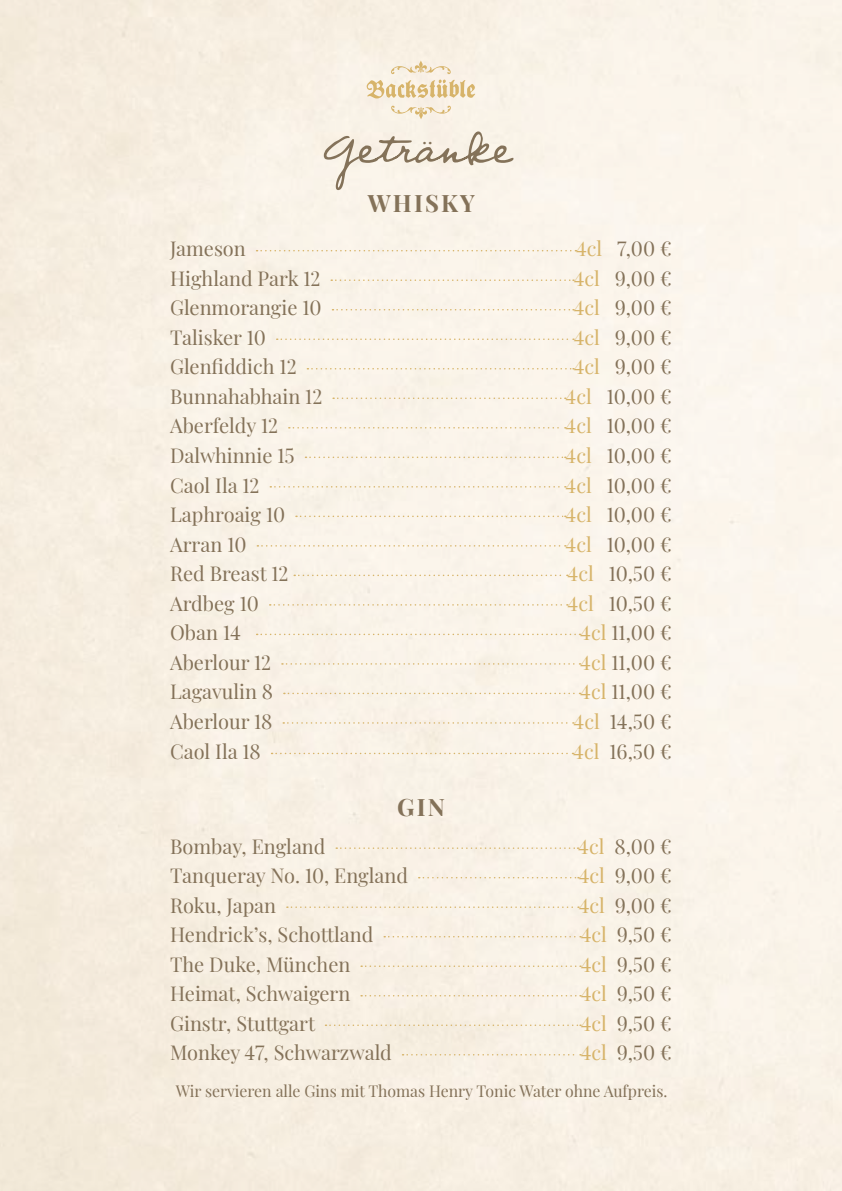
<style>
.page{position:relative;width:842px;height:1191px;background:#fff}
.page>*{position:absolute;margin:0;border:0;box-sizing:border-box;transform-origin:0 0}
.t1{font:700 24px "Playfair Display";letter-spacing:.09em;color:#847259}
.t2{font:20px "Playfair Display";color:#847259}
.t3{font:16px "Playfair Display";color:#847259}
.s1{color:#d7b46a}
</style>
<div class="page">
<svg style="left:257px;top:250px;width:319px;height:1px"></svg>
<svg style="left:331px;top:279px;width:243px;height:2px"></svg>
<svg style="left:332px;top:309px;width:242px;height:1px"></svg>
<svg style="left:277px;top:338px;width:297px;height:2px"></svg>
<svg style="left:307px;top:368px;width:267px;height:1px"></svg>
<svg style="left:333px;top:397px;width:233px;height:2px"></svg>
<svg style="left:289px;top:427px;width:277px;height:1px"></svg>
<svg style="left:305px;top:456px;width:261px;height:2px"></svg>
<svg style="left:270px;top:486px;width:296px;height:1px"></svg>
<svg style="left:296px;top:515px;width:270px;height:2px"></svg>
<svg style="left:257px;top:545px;width:309px;height:1px"></svg>
<svg style="left:294px;top:574px;width:274px;height:2px"></svg>
<svg style="left:270px;top:604px;width:298px;height:1px"></svg>
<svg style="left:257px;top:633px;width:323px;height:2px"></svg>
<svg style="left:282px;top:663px;width:298px;height:1px"></svg>
<svg style="left:284px;top:692px;width:296px;height:2px"></svg>
<svg style="left:283px;top:722px;width:291px;height:1px"></svg>
<svg style="left:272px;top:752px;width:301px;height:2px"></svg>
<svg style="left:336px;top:847px;width:242px;height:2px"></svg>
<svg style="left:419px;top:877px;width:160px;height:1px"></svg>
<svg style="left:287px;top:906px;width:292px;height:2px"></svg>
<svg style="left:384px;top:936px;width:197px;height:1px"></svg>
<svg style="left:361px;top:965px;width:220px;height:2px"></svg>
<svg style="left:361px;top:995px;width:220px;height:1px"></svg>
<svg style="left:325px;top:1024px;width:256px;height:2px"></svg>
<svg style="left:403px;top:1054px;width:178px;height:1px"></svg>
<svg style="left:324px;top:131px;width:189px;height:59px;background:#e8e0d3"></svg>
<svg style="left:367px;top:80px;width:108px;height:18px;background:#e9d5ae"></svg>
<svg style="left:390px;top:60px;width:61px;height:14px"></svg>
<svg style="left:391px;top:105px;width:60px;height:14px"></svg>
<p class="t2" style="left:422px;top:121px;width:12px">..</p>
<p class="t1" style="left:368px;top:184px;width:109px">WHISKY</p>
<p class="t2" style="left:170px;top:233px;width:77px">Jameson</p>
<p class="t2" style="left:576px;top:233px;width:97px"><span class="s1">4cl</span> 7,00 €</p>
<p class="t2" style="left:170px;top:263px;width:152px">Highland Park 12</p>
<p class="t2" style="left:574px;top:263px;width:100px"><span class="s1">4cl</span> 9,00 €</p>
<p class="t2" style="left:170px;top:292px;width:153px">Glenmorangie 10</p>
<p class="t2" style="left:574px;top:292px;width:100px"><span class="s1">4cl</span> 9,00 €</p>
<p class="t2" style="left:170px;top:322px;width:97px">Talisker 10</p>
<p class="t2" style="left:574px;top:322px;width:100px"><span class="s1">4cl</span> 9,00 €</p>
<p class="t2" style="left:170px;top:351px;width:128px">Glenfiddich 12</p>
<p class="t2" style="left:574px;top:351px;width:100px"><span class="s1">4cl</span> 9,00 €</p>
<p class="t2" style="left:170px;top:381px;width:154px">Bunnahabhain 12</p>
<p class="t2" style="left:566px;top:381px;width:108px"><span class="s1">4cl</span> 10,00 €</p>
<p class="t2" style="left:170px;top:410px;width:109px">Aberfeldy 12</p>
<p class="t2" style="left:566px;top:410px;width:108px"><span class="s1">4cl</span> 10,00 €</p>
<p class="t2" style="left:170px;top:440px;width:126px">Dalwhinnie 15</p>
<p class="t2" style="left:566px;top:440px;width:108px"><span class="s1">4cl</span> 10,00 €</p>
<p class="t2" style="left:170px;top:469px;width:91px">Caol Ila 12</p>
<p class="t2" style="left:566px;top:469px;width:108px"><span class="s1">4cl</span> 10,00 €</p>
<p class="t2" style="left:170px;top:499px;width:117px">Laphroaig 10</p>
<p class="t2" style="left:566px;top:499px;width:108px"><span class="s1">4cl</span> 10,00 €</p>
<p class="t2" style="left:170px;top:528px;width:78px">Arran 10</p>
<p class="t2" style="left:566px;top:528px;width:108px"><span class="s1">4cl</span> 10,00 €</p>
<p class="t2" style="left:170px;top:558px;width:120px">Red Breast 12</p>
<p class="t2" style="left:568px;top:558px;width:106px"><span class="s1">4cl</span> 10,50 €</p>
<p class="t2" style="left:170px;top:587px;width:90px">Ardbeg 10</p>
<p class="t2" style="left:568px;top:587px;width:106px"><span class="s1">4cl</span> 10,50 €</p>
<p class="t2" style="left:170px;top:617px;width:72px">Oban 14</p>
<p class="t2" style="left:580px;top:617px;width:93px"><span class="s1">4cl</span> 11,00 €</p>
<p class="t2" style="left:170px;top:646px;width:103px">Aberlour 12</p>
<p class="t2" style="left:580px;top:646px;width:93px"><span class="s1">4cl</span> 11,00 €</p>
<p class="t2" style="left:170px;top:676px;width:105px">Lagavulin 8</p>
<p class="t2" style="left:580px;top:676px;width:93px"><span class="s1">4cl</span> 11,00 €</p>
<p class="t2" style="left:170px;top:705px;width:104px">Aberlour 18</p>
<p class="t2" style="left:574px;top:705px;width:100px"><span class="s1">4cl</span> 14,50 €</p>
<p class="t2" style="left:170px;top:736px;width:92px">Caol Ila 18</p>
<p class="t2" style="left:573px;top:736px;width:100px"><span class="s1">4cl</span> 16,50 €</p>
<p class="t1" style="left:397px;top:788px;width:49px">GIN</p>
<p class="t2" style="left:170px;top:830px;width:157px">Bombay, England</p>
<p class="t2" style="left:578px;top:830px;width:95px"><span class="s1">4cl</span> 8,00 €</p>
<p class="t2" style="left:170px;top:860px;width:239px">Tanqueray No. 10, England</p>
<p class="t2" style="left:579px;top:860px;width:95px"><span class="s1">4cl</span> 9,00 €</p>
<p class="t2" style="left:170px;top:889px;width:108px">Roku, Japan</p>
<p class="t2" style="left:579px;top:889px;width:95px"><span class="s1">4cl</span> 9,00 €</p>
<p class="t2" style="left:170px;top:919px;width:205px">Hendrickʼs, Schottland</p>
<p class="t2" style="left:581px;top:919px;width:93px"><span class="s1">4cl</span> 9,50 €</p>
<p class="t2" style="left:170px;top:948px;width:182px">The Duke, München</p>
<p class="t2" style="left:581px;top:948px;width:93px"><span class="s1">4cl</span> 9,50 €</p>
<p class="t2" style="left:170px;top:978px;width:182px">Heimat, Schwaigern</p>
<p class="t2" style="left:581px;top:978px;width:93px"><span class="s1">4cl</span> 9,50 €</p>
<p class="t2" style="left:170px;top:1007px;width:146px">Ginstr, Stuttgart</p>
<p class="t2" style="left:581px;top:1007px;width:93px"><span class="s1">4cl</span> 9,50 €</p>
<p class="t2" style="left:170px;top:1037px;width:223px">Monkey 47, Schwarzwald</p>
<p class="t2" style="left:581px;top:1037px;width:93px"><span class="s1">4cl</span> 9,50 €</p>
<p class="t3" style="left:176px;top:1079px;width:493px">Wir servieren alle Gins mit Thomas Henry Tonic Water ohne Aufpreis.</p>
</div>
